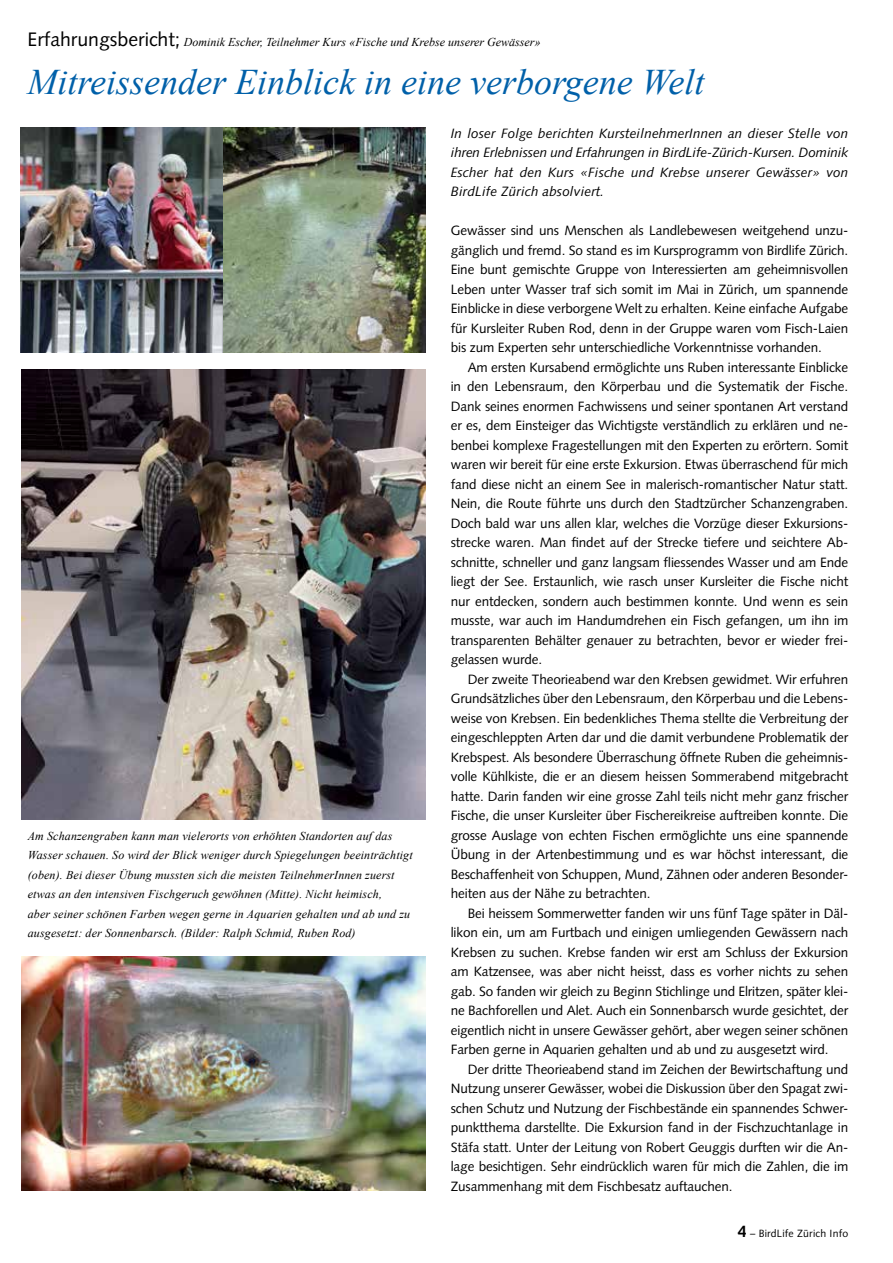
<style>
.page{position:relative;width:893px;height:1263px;background:#fff}
.page>*{position:absolute;margin:0;border:0;box-sizing:border-box;transform-origin:0 0}
.t1{font:italic 36px "Times New Roman";color:#0060a9}
.t2{font:13.5px/19.5px "Syntax";letter-spacing:-.01em;color:#000;text-align:justify}
.t3{font:italic 13.5px/19.5px "Syntax";letter-spacing:.01em;color:#000;text-align:justify}
.t4{font:italic 12px/19.5px "Times New Roman";letter-spacing:.01em;color:#000}
.t5{font:10.5px "Syntax";letter-spacing:.02em;color:#000}
.s1{font-family:"Syntax";font-style:normal;font-size:19.5px}
.s2{font-weight:700;font-size:16.5px}
</style>
<div class="page">
<img style="left:21px;top:370px;width:404px;height:450px">
<img style="left:21px;top:957px;width:404px;height:234px">
<img style="left:21px;top:128px;width:404px;height:224px">
<p class="t4" style="left:28px;top:32px;width:514px"><span class="s1">Erfahrungsbericht;</span> Dominik Escher, Teilnehmer Kurs «Fische und Krebse unserer Gewässer»</p>
<h1 class="t1" style="left:28px;top:58px;width:678px">Mitreissender Einblick in eine verborgene Welt</h1>
<p class="t3" style="left:451px;top:123px;width:399px">In loser Folge berichten KursteilnehmerInnen an dieser Stelle von ihren Erlebnissen und Erfahrungen in BirdLife-Zürich-Kursen. Dominik Escher hat den Kurs «Fische und Krebse unserer Gewässer» von BirdLife Zürich absolviert.</p>
<p class="t2" style="left:451px;top:221px;width:399px">Gewässer sind uns Menschen als Landlebewesen weitgehend unzu&shy;gänglich und fremd. So stand es im Kursprogramm von Birdlife Zürich.<br>Eine bunt gemischte Gruppe von Interessierten am geheimnisvollen Leben unter Wasser traf sich somit im Mai in Zürich, um spannende Einblicke in diese verborgene Welt zu erhalten. Keine einfache Aufgabe für Kursleiter Ruben Rod, denn in der Gruppe waren vom Fisch-Laien bis zum Experten sehr unterschiedliche Vorkenntnisse vorhanden.</p>
<p class="t2" style="left:451px;top:357px;width:399px;text-indent:17px">Am ersten Kursabend ermöglichte uns Ruben interessante Einblicke in den Lebensraum, den Körperbau und die Systematik der Fische.<br>Dank seines enormen Fachwissens und seiner spontanen Art verstand er es, dem Einsteiger das Wichtigste verständlich zu erklären und ne&shy;benbei komplexe Fragestellungen mit den Experten zu erörtern. Somit waren wir bereit für eine erste Exkursion. Etwas überraschend für mich fand diese nicht an einem See in malerisch-romantischer Natur statt.<br>Nein, die Route führte uns durch den Stadtzürcher Schanzengraben.<br>Doch bald war uns allen klar, welches die Vorzüge dieser Exkursions&shy;strecke waren. Man findet auf der Strecke tiefere und seichtere Ab&shy;schnitte, schneller und ganz langsam fliessendes Wasser und am Ende liegt der See. Erstaunlich, wie rasch unser Kursleiter die Fische nicht nur entdecken, sondern auch bestimmen konnte. Und wenn es sein musste, war auch im Handumdrehen ein Fisch gefangen, um ihn im transparenten Behälter genauer zu betrachten, bevor er wieder frei&shy;gelassen wurde.</p>
<p class="t2" style="left:451px;top:669px;width:399px;text-indent:17px">Der zweite Theorieabend war den Krebsen gewidmet. Wir erfuhren Grundsätzliches über den Lebensraum, den Körperbau und die Lebens&shy;weise von Krebsen. Ein bedenkliches Thema stellte die Verbreitung der eingeschleppten Arten dar und die damit verbundene Problematik der Krebspest. Als besondere Überraschung öffnete Ruben die geheimnis&shy;volle Kühlkiste, die er an diesem heissen Sommerabend mitgebracht hatte. Darin fanden wir eine grosse Zahl teils nicht mehr ganz frischer Fische, die unser Kursleiter über Fischereikreise auftreiben konnte. Die grosse Auslage von echten Fischen ermöglichte uns eine spannende Übung in der Artenbestimmung und es war höchst interessant, die Beschaffenheit von Schuppen, Mund, Zähnen oder anderen Besonder&shy;heiten aus der Nähe zu betrachten.</p>
<p class="t2" style="left:451px;top:903px;width:399px;text-indent:17px">Bei heissem Sommerwetter fanden wir uns fünf Tage später in Däl&shy;likon ein, um am Furtbach und einigen umliegenden Gewässern nach Krebsen zu suchen. Krebse fanden wir erst am Schluss der Exkursion am Katzensee, was aber nicht heisst, dass es vorher nichts zu sehen gab. So fanden wir gleich zu Beginn Stichlinge und Elritzen, später klei&shy;ne Bachforellen und Alet. Auch ein Sonnenbarsch wurde gesichtet, der eigentlich nicht in unsere Gewässer gehört, aber wegen seiner schönen Farben gerne in Aquarien gehalten und ab und zu ausgesetzt wird.</p>
<p class="t2" style="left:451px;top:1059px;width:399px;text-indent:17px">Der dritte Theorieabend stand im Zeichen der Bewirtschaftung und Nutzung unserer Gewässer, wobei die Diskussion über den Spagat zwi&shy;schen Schutz und Nutzung der Fischbestände ein spannendes Schwer&shy;punktthema darstellte. Die Exkursion fand in der Fischzuchtanlage in Stäfa statt. Unter der Leitung von Robert Geuggis durften wir die An&shy;lage besichtigen. Sehr eindrücklich waren für mich die Zahlen, die im Zusammenhang mit dem Fischbesatz auftauchen.</p>
<p class="t4" style="left:28px;top:826px;width:386px">Am Schanzengraben kann man vielerorts von erhöhten Standorten auf das Wasser schauen. So wird der Blick weniger durch Spiegelungen beeinträchtigt (oben). Bei dieser Übung mussten sich die meisten TeilnehmerInnen zuerst etwas an den intensiven Fischgeruch gewöhnen (Mitte). Nicht heimisch,<br>aber seiner schönen Farben wegen gerne in Aquarien gehalten und ab und zu ausgesetzt: der Sonnenbarsch. (Bilder: Ralph Schmid, Ruben Rod)</p>
<p class="t5" style="left:738px;top:1227px;width:112px"><span class="s2">4</span> – BirdLife Zürich Info</p>
</div>
